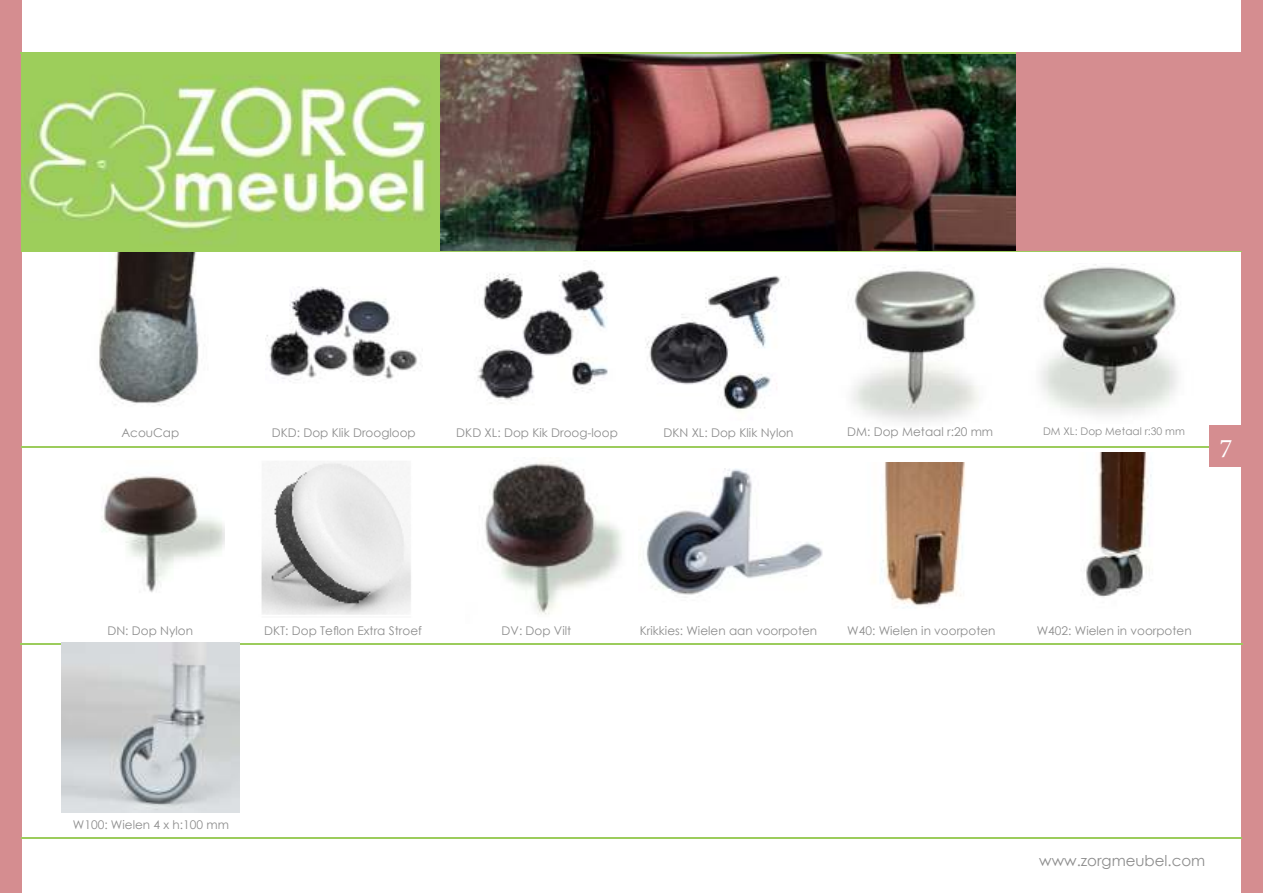
<style>
.page{position:relative;width:1263px;height:893px;background:#fff}
.page>*{position:absolute;margin:0;border:0;box-sizing:border-box;transform-origin:0 0}
.t1{font:27px "Minion Pro";color:#fff}
.t2{font:15px "Century Gothic";color:#8d8d8d}
.t3{font:12px "Century Gothic";color:#8d8d8d}
.t4{font:10.5px "Century Gothic";color:#8d8d8d}
</style>
<div class="page">
<div style="left:0;top:0;width:21px;height:893px;background:#d58d90"></div>
<div style="left:1242px;top:0;width:21px;height:893px;background:#d58d90"></div>
<hr style="left:21px;top:250px;width:1221px;height:2px;background:#9ccc5c">
<hr style="left:21px;top:446px;width:1188px;height:2px;background:#9ccc5c">
<hr style="left:20px;top:643px;width:1223px;height:2px;background:#9ccc5c">
<hr style="left:21px;top:837px;width:1221px;height:2px;background:#9ccc5c">
<hr style="left:20px;top:52px;width:1222px;height:2px;background:#9ccc5c">
<img style="left:881px;top:463px;width:84px;height:145px">
<img style="left:61px;top:643px;width:178px;height:170px">
<img style="left:1086px;top:452px;width:66px;height:146px">
<img style="left:477px;top:269px;width:131px;height:135px">
<img style="left:99px;top:252px;width:100px;height:153px">
<img style="left:266px;top:287px;width:151px;height:95px">
<img style="left:645px;top:276px;width:141px;height:136px">
<img style="left:646px;top:469px;width:177px;height:126px">
<img style="left:485px;top:460px;width:137px;height:155px">
<img style="left:261px;top:461px;width:150px;height:154px">
<img style="left:101px;top:476px;width:123px;height:117px">
<img style="left:21px;top:54px;width:995px;height:197px">
<div style="left:1209px;top:425px;width:33px;height:41px;background:#d58d90"></div>
<img style="left:852px;top:267px;width:127px;height:155px">
<img style="left:1039px;top:264px;width:139px;height:151px">
<div style="left:1016px;top:52px;width:226px;height:198px;background:#d58d90"></div>
<p class="t3" style="left:121px;top:427px;width:59px">AcouCap</p>
<p class="t3" style="left:272px;top:428px;width:145px">DKD: Dop Klik Droogloop</p>
<p class="t3" style="left:456px;top:427px;width:163px">DKD XL: Dop Kik Droog-loop</p>
<p class="t3" style="left:663px;top:428px;width:132px">DKN XL: Dop Klik Nylon</p>
<p class="t3" style="left:847px;top:427px;width:147px">DM: Dop Metaal r:20 mm</p>
<p class="t4" style="left:1043px;top:427px;width:143px">DM XL: Dop Metaal r:30 mm</p>
<h1 class="t1" style="left:1219px;top:431px;width:14px">7</h1>
<p class="t3" style="left:107px;top:626px;width:87px">DN: Dop Nylon</p>
<p class="t3" style="left:264px;top:622px;width:159px">DKT: Dop Teflon Extra Stroef</p>
<p class="t3" style="left:502px;top:626px;width:71px">DV: Dop Vilt</p>
<p class="t3" style="left:640px;top:626px;width:179px">Krikkies: Wielen aan voorpoten</p>
<p class="t3" style="left:847px;top:626px;width:150px">W40: Wielen in voorpoten</p>
<p class="t3" style="left:1037px;top:626px;width:156px">W402: Wielen in voorpoten</p>
<p class="t3" style="left:73px;top:820px;width:158px">W100: Wielen 4 x h:100 mm</p>
<p class="t2" style="left:1039px;top:855px;width:168px">www.zorgmeubel.com</p>
</div>
